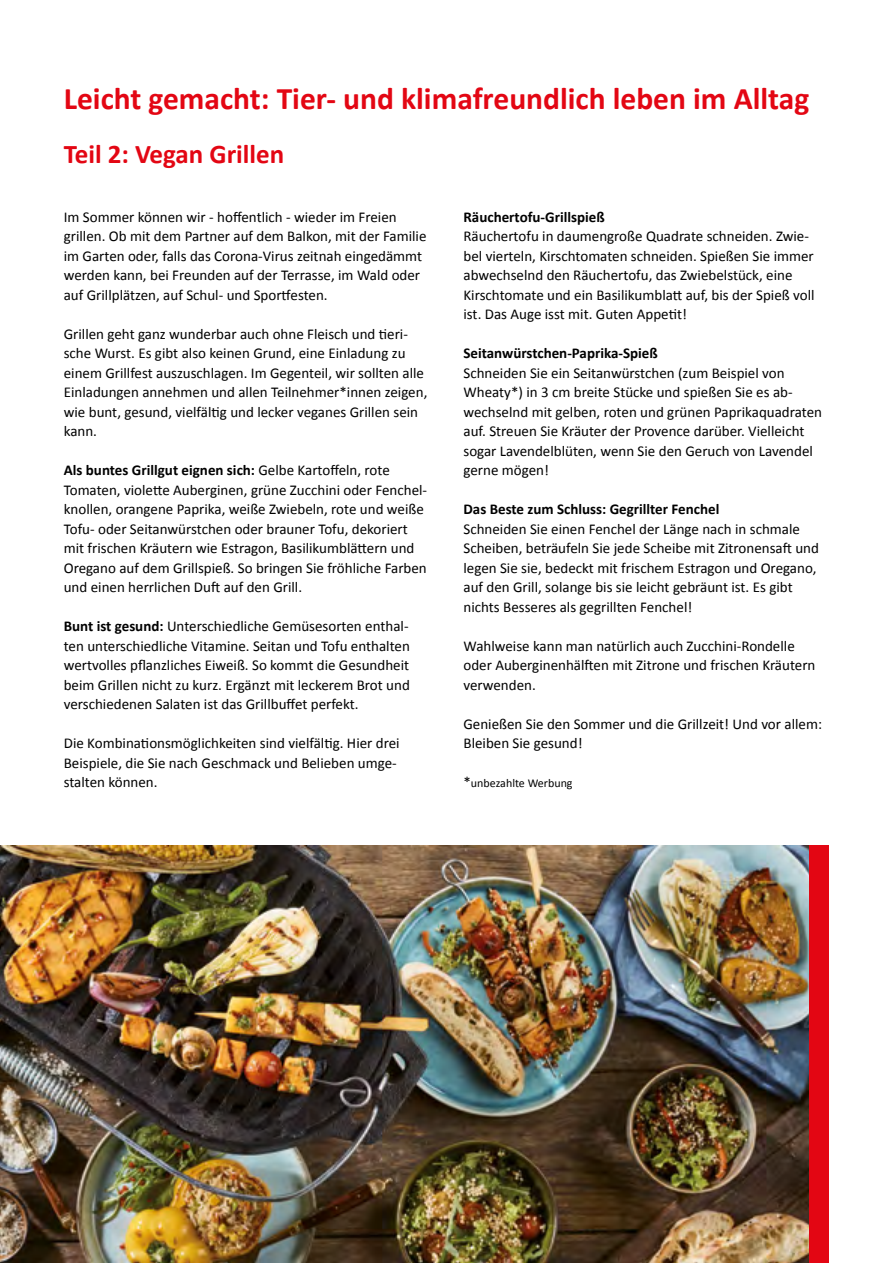
<style>
.page{position:relative;width:893px;height:1263px;background:#fff}
.page>*{position:absolute;margin:0;border:0;box-sizing:border-box;transform-origin:0 0}
.t1{font:700 31.5px "Calibri";color:#e30613}
.t2{font:700 27px "Calibri";color:#e30613}
.t3{font:15px/19.5px "Calibri";color:#000}
.t4{font:700 15px "Calibri";color:#000}
.t5{font:12px "Calibri";color:#000}
.s1{font-weight:700}
.s2{font-size:15px}
</style>
<div class="page">
<img style="left:0;top:846px;width:810px;height:417px">
<div style="left:810px;top:846px;width:19px;height:417px;background:#e30613"></div>
<h1 class="t1" style="left:64px;top:76px;width:747px">Leicht gemacht: Tier- und klimafreundlich leben im Alltag</h1>
<h2 class="t2" style="left:64px;top:135px;width:222px">Teil 2: Vegan Grillen</h2>
<p class="t3" style="left:64px;top:206px;width:364px">Im Sommer können wir - hoffentlich - wieder im Freien grillen. Ob mit dem Partner auf dem Balkon, mit der Familie im Garten oder, falls das Corona-Virus zeitnah eingedämmt werden kann, bei Freunden auf der Terrasse, im Wald oder auf Grillplätzen, auf Schul- und Sportfesten.</p>
<p class="t3" style="left:64px;top:323px;width:365px">Grillen geht ganz wunderbar auch ohne Fleisch und tieri&shy;sche Wurst. Es gibt also keinen Grund, eine Einladung zu einem Grillfest auszuschlagen. Im Gegenteil, wir sollten alle Einladungen annehmen und allen Teilnehmer*innen zeigen, wie bunt, gesund, vielfältig und lecker veganes Grillen sein kann.</p>
<p class="t3" style="left:64px;top:460px;width:365px"><span class="s1">Als buntes Grillgut eignen sich:</span> Gelbe Kartoffeln, rote Tomaten, violette Auberginen, grüne Zucchini oder Fenchel&shy;knollen, orangene Paprika, weiße Zwiebeln, rote und weiße Tofu- oder Seitanwürstchen oder brauner Tofu, dekoriert mit frischen Kräutern wie Estragon, Basilikumblättern und Oregano auf dem Grillspieß. So bringen Sie fröhliche Farben und einen herrlichen Duft auf den Grill.</p>
<p class="t3" style="left:64px;top:616px;width:348px;text-align:justify"><span class="s1">Bunt ist gesund:</span> Unterschiedliche Gemüsesorten enthal&shy;ten unterschiedliche Vitamine. Seitan und Tofu enthalten wertvolles pflanzliches Eiweiß. So kommt die Gesundheit beim Grillen nicht zu kurz. Ergänzt mit leckerem Brot und verschiedenen Salaten ist das Grillbuffet perfekt.</p>
<p class="t3" style="left:64px;top:733px;width:337px">Die Kombinationsmöglichkeiten sind vielfältig. Hier drei<br>Beispiele, die Sie nach Geschmack und Belieben umge&shy;stalten können.</p>
<p class="t4" style="left:463px;top:206px;width:143px">Räuchertofu-Grillspieß</p>
<p class="t3" style="left:463px;top:226px;width:352px">Räuchertofu in daumengroße Quadrate schneiden. Zwie&shy;bel vierteln, Kirschtomaten schneiden. Spießen Sie immer abwechselnd den Räuchertofu, das Zwiebelstück, eine Kirschtomate und ein Basilikumblatt auf, bis der Spieß voll ist. Das Auge isst mit. Guten Appetit!</p>
<p class="t4" style="left:463px;top:342px;width:196px">Seitanwürstchen-Paprika-Spieß</p>
<p class="t3" style="left:463px;top:362px;width:360px">Schneiden Sie ein Seitanwürstchen (zum Beispiel von Wheaty*) in 3 cm breite Stücke und spießen Sie es ab&shy;wechselnd mit gelben, roten und grünen Paprikaquadraten auf. Streuen Sie Kräuter der Provence darüber. Vielleicht sogar Lavendelblüten, wenn Sie den Geruch von Lavendel gerne mögen!</p>
<p class="t4" style="left:463px;top:498px;width:257px">Das Beste zum Schluss: Gegrillter Fenchel</p>
<p class="t3" style="left:463px;top:518px;width:357px">Schneiden Sie einen Fenchel der Länge nach in schmale Scheiben, beträufeln Sie jede Scheibe mit Zitronensaft und legen Sie sie, bedeckt mit frischem Estragon und Oregano, auf den Grill, solange bis sie leicht gebräunt ist. Es gibt nichts Besseres als gegrillten Fenchel!</p>
<p class="t3" style="left:463px;top:635px;width:353px">Wahlweise kann man natürlich auch Zucchini-Rondelle oder Auberginenhälften mit Zitrone und frischen Kräutern verwenden.</p>
<p class="t3" style="left:463px;top:713px;width:360px">Genießen Sie den Sommer und die Grillzeit! Und vor allem:<br>Bleiben Sie gesund!</p>
<p class="t5" style="left:463px;top:776px;width:111px"><span class="s2">*</span>unbezahlte Werbung</p>
</div>
